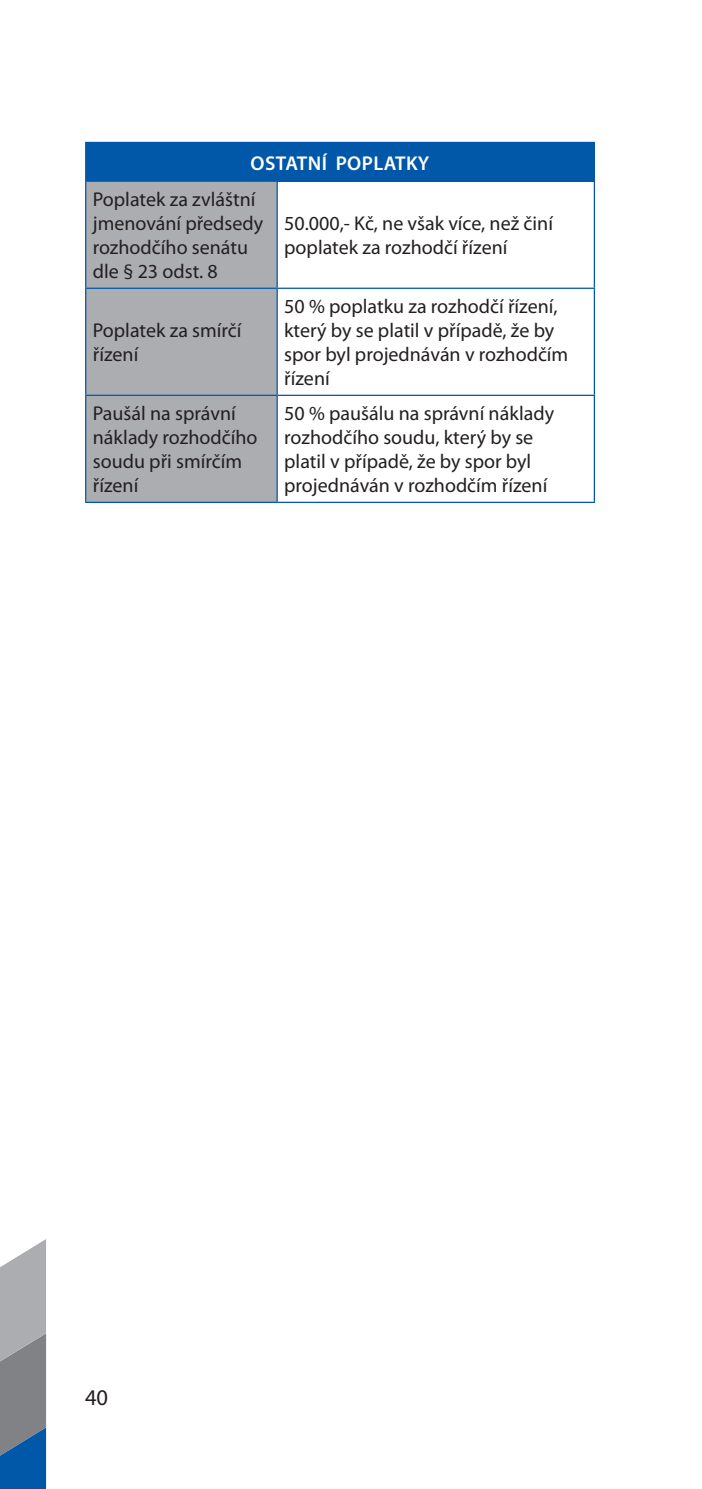
<style>
.page{position:relative;width:702px;height:1489px;background:#fff}
.page>*{position:absolute;margin:0;border:0;box-sizing:border-box;transform-origin:0 0}
.t1{font:22.5px "Myriad Pro";color:#231f20}
.t2{font:20px/24px "Myriad Pro";color:#231f20}
.t3{font:600 20px "Myriad Pro";color:#fff}
</style>
<div class="page">
<svg style="left:0;top:1239px;width:46px;height:249px;background:#8091a3"></svg>
<div style="left:86px;top:142px;width:508px;height:40px;background:#0157a8"></div>
<div style="left:86px;top:182px;width:190px;height:319px;background:#acadb1"></div>
<hr style="left:85px;top:142px;width:192px;height:1px;background:#0157a8">
<hr style="left:85px;top:143px;width:1px;height:39px;background:#0157a8">
<hr style="left:277px;top:142px;width:318px;height:1px;background:#0157a8">
<hr style="left:593px;top:143px;width:2px;height:39px;background:#0157a8">
<hr style="left:85px;top:182px;width:1px;height:105px;background:#0157a8">
<hr style="left:276px;top:182px;width:2px;height:105px;background:#0157a8">
<hr style="left:593px;top:182px;width:2px;height:105px;background:#0157a8">
<hr style="left:85px;top:287px;width:192px;height:2px;background:#0157a8">
<hr style="left:85px;top:289px;width:1px;height:105px;background:#0157a8">
<hr style="left:277px;top:287px;width:318px;height:2px;background:#0157a8">
<hr style="left:276px;top:289px;width:2px;height:105px;background:#0157a8">
<hr style="left:593px;top:289px;width:2px;height:105px;background:#0157a8">
<hr style="left:85px;top:394px;width:192px;height:2px;background:#0157a8">
<hr style="left:85px;top:396px;width:1px;height:105px;background:#0157a8">
<hr style="left:277px;top:394px;width:318px;height:2px;background:#0157a8">
<hr style="left:276px;top:396px;width:2px;height:105px;background:#0157a8">
<hr style="left:593px;top:396px;width:2px;height:105px;background:#0157a8">
<hr style="left:85px;top:501px;width:192px;height:2px;background:#0157a8">
<hr style="left:277px;top:501px;width:318px;height:2px;background:#0157a8">
<p class="t3" style="left:251px;top:150px;width:26px">OSTATNÍ</p>
<p class="t3" style="left:335px;top:150px;width:13px">POPLATKY</p>
<p class="t2" style="left:93px;top:187px;width:172px">Poplatek za zvláštní jmenování předsedy rozhodčího senátu dle § 23 odst. 8</p>
<p class="t2" style="left:284px;top:211px;width:270px">50.000,- Kč, ne však více, než činí poplatek za rozhodčí řízení</p>
<p class="t2" style="left:93px;top:318px;width:150px">Poplatek za smírčí řízení</p>
<p class="t2" style="left:284px;top:294px;width:285px">50 % poplatku za rozhodčí řízení, který by se platil v případě, že by spor byl projednáván v rozhodčím řízení</p>
<p class="t2" style="left:93px;top:401px;width:166px">Paušál na správní náklady rozhodčího soudu při smírčím řízení</p>
<p class="t2" style="left:284px;top:401px;width:271px">50 % paušálu na správní náklady rozhodčího soudu, který by se platil v případě, že by spor byl projednáván v rozhodčím řízení</p>
<p class="t1" style="left:85px;top:1382px;width:25px">40</p>
</div>
